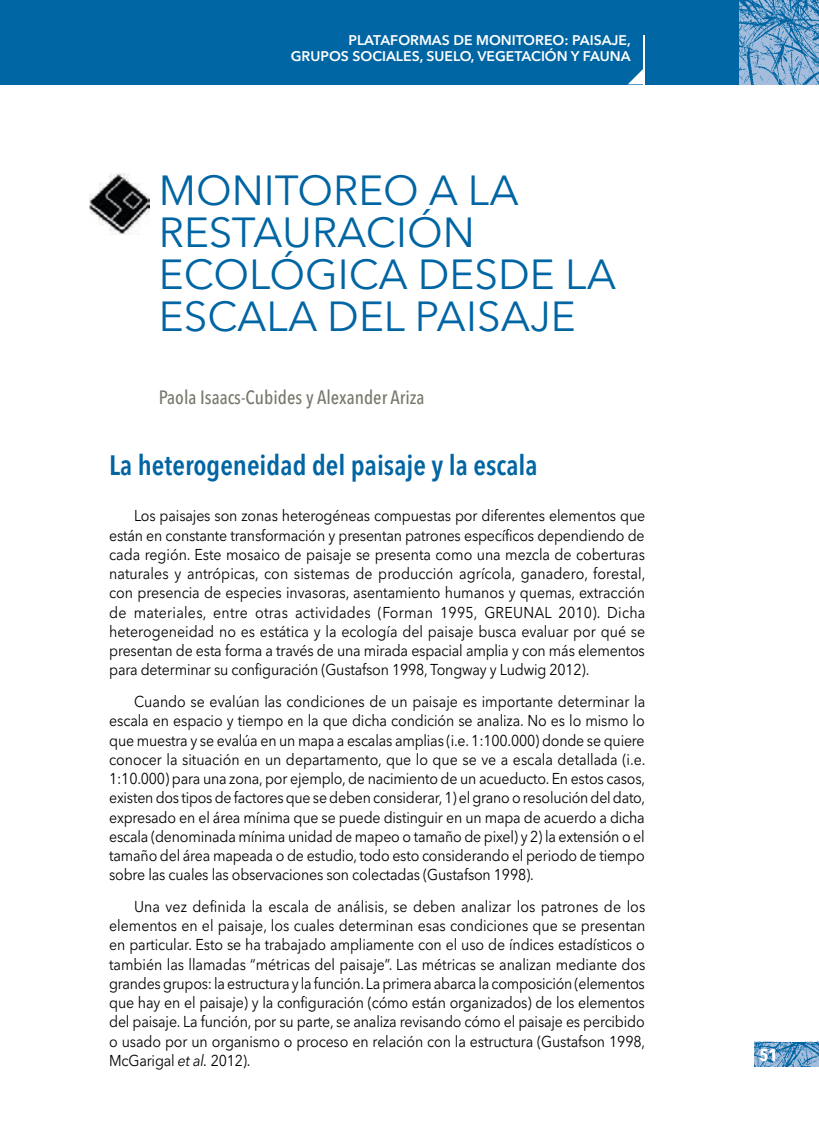
<style>
.page{position:relative;width:819px;height:1141px;background:#fff}
.page>*{position:absolute;margin:0;border:0;box-sizing:border-box;transform-origin:0 0}
.t1{font:42px/42px "Avenir Next LT Pro";color:#0065a3}
.t2{font:600 condensed 28px "Avenir Next LT Pro";color:#0065a3}
.t3{font:500 condensed 19.25px "Avenir Next LT Pro";color:#78776b}
.t4{font:700 condensed 17.5px "Avenir Next LT Pro";color:#fff}
.t5{font:15.75px/19.2px "Avenir Next LT Pro";letter-spacing:-.015em;color:#000;text-align:justify;scale:.9 1}
.t6{font:600 14px/15.8px "Avenir Next LT Pro";color:#fff;text-align:right}
.s1{font-style:italic}
</style>
<div class="page">
<img style="left:754px;top:1042px;width:65px;height:25px">
<div style="left:0;top:0;width:739px;height:84px;background:#0065a3"></div>
<img style="left:739px;top:0;width:80px;height:84px">
<hr style="left:643px;top:35px;width:2px;height:49px;background:#fff">
<svg style="left:628px;top:69px;width:15px;height:15px"></svg>
<img style="left:89px;top:174px;width:61px;height:60px">
<p class="t6" style="left:291px;top:32px;width:341px">PLATAFORMAS DE MONITOREO: PAISAJE,<br>GRUPOS SOCIALES, SUELO, VEGETACIÓN Y FAUNA</p>
<h1 class="t1" style="left:159px;top:170px;width:459px">MONITOREO A LA<br>RESTAURACIÓN<br>ECOLÓGICA DESDE LA<br>ESCALA DEL PAISAJE</h1>
<p class="t3" style="left:159px;top:385px;width:267px">Paola Isaacs-Cubides y Alexander Ariza</p>
<h2 class="t2" style="left:109px;top:448px;width:430px">La heterogeneidad del paisaje y la escala</h2>
<p class="t5" style="left:109px;top:506px;width:597px;text-indent:25px">Los paisajes son zonas heterogéneas compuestas por diferentes elementos que están en constante transformación y presentan patrones específicos dependiendo de cada región. Este mosaico de paisaje se presenta como una mezcla de coberturas naturales y antrópicas, con sistemas de producción agrícola, ganadero, forestal, con presencia de especies invasoras, asentamiento humanos y quemas, extracción de materiales, entre otras actividades (Forman 1995, GREUNAL 2010). Dicha heterogeneidad no es estática y la ecología del paisaje busca evaluar por qué se presentan de esta forma a través de una mirada espacial amplia y con más elementos para determinar su configuración (Gustafson 1998, Tongway y Ludwig 2012).</p>
<p class="t5" style="left:109px;top:692px;width:597px;text-indent:25px">Cuando se evalúan las condiciones de un paisaje es importante determinar la escala en espacio y tiempo en la que dicha condición se analiza. No es lo mismo lo que muestra y se evalúa en un mapa a escalas amplias (i.e. 1:100.000) donde se quiere conocer la situación en un departamento, que lo que se ve a escala detallada (i.e.<br>1:10.000) para una zona, por ejemplo, de nacimiento de un acueducto. En estos casos, existen dos tipos de factores que se deben considerar, 1) el grano o resolución del dato, expresado en el área mínima que se puede distinguir en un mapa de acuerdo a dicha escala (denominada mínima unidad de mapeo o tamaño de pixel) y 2) la extensión o el tamaño del área mapeada o de estudio, todo esto considerando el periodo de tiempo sobre las cuales las observaciones son colectadas (Gustafson 1998).</p>
<p class="t5" style="left:109px;top:897px;width:597px;text-indent:25px">Una vez definida la escala de análisis, se deben analizar los patrones de los elementos en el paisaje, los cuales determinan esas condiciones que se presentan en particular. Esto se ha trabajado ampliamente con el uso de índices estadísticos o también las llamadas “métricas del paisaje”. Las métricas se analizan mediante dos grandes grupos: la estructura y la función. La primera abarca la composición (elementos que hay en el paisaje) y la configuración (cómo están organizados) de los elementos del paisaje. La función, por su parte, se analiza revisando cómo el paisaje es percibido o usado por un organismo o proceso en relación con la estructura (Gustafson 1998, McGarigal <span class="s1">et al.</span> 2012).</p>
<p class="t4" style="left:759px;top:1044px;width:20px">51</p>
</div>
